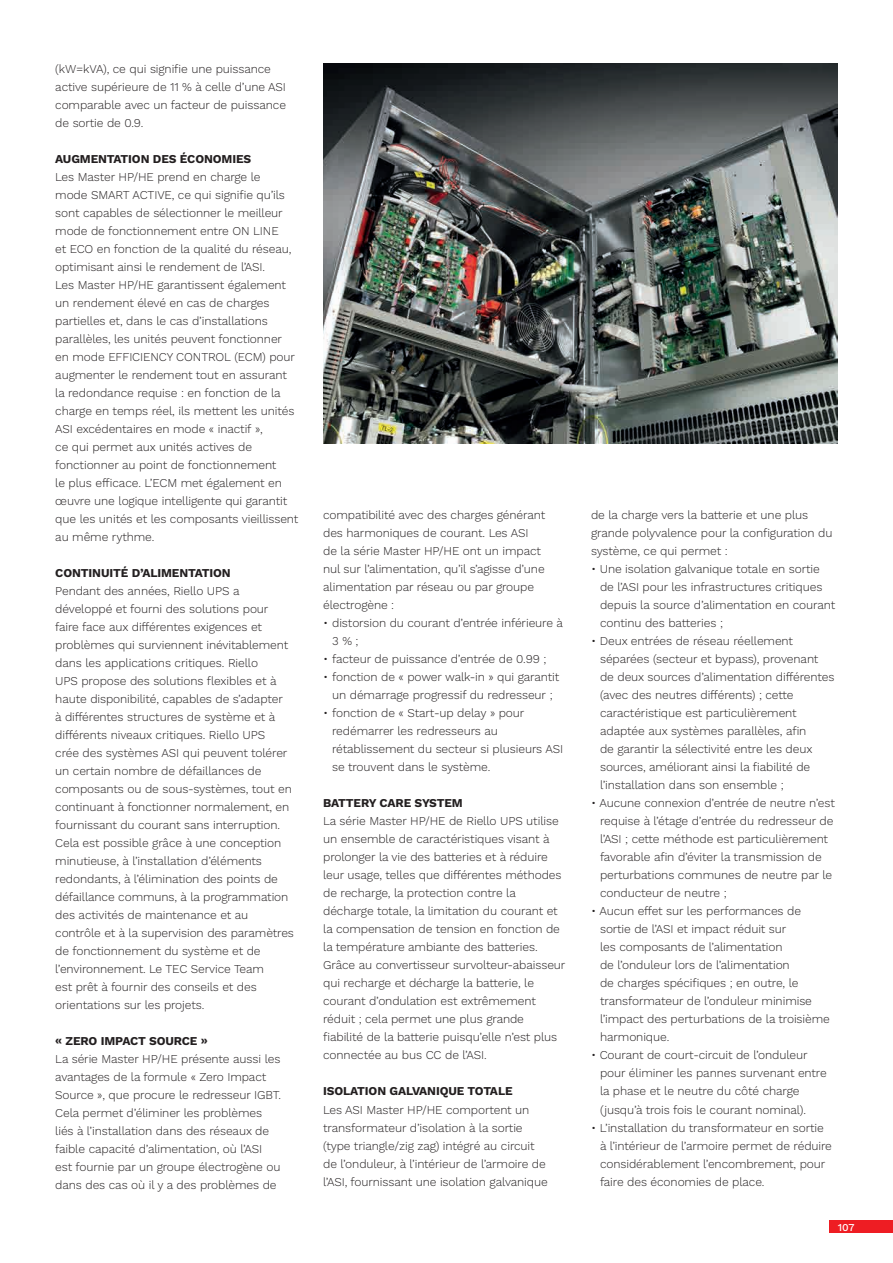
<style>
.page{position:relative;width:893px;height:1263px;background:#fff}
.page>*{position:absolute;margin:0;border:0;box-sizing:border-box;transform-origin:0 0}
.t1{font:300 12px/18px "Work Sans";letter-spacing:-.01em;color:#231f20}
.t2{font:700 12px "Work Sans";letter-spacing:-.01em;color:#231f20}
.t3{font:500 10.5px "Work Sans";color:#fff}
</style>
<div class="page">
<div style="left:829px;top:1220px;width:64px;height:13px;background:#ee1d23"></div>
<img style="left:323px;top:64px;width:515px;height:379px">
<p class="t1" style="left:55px;top:60px;width:232px">(kW=kVA), ce qui signifie une puissance active supérieure de 11 % à celle d’une ASI comparable avec un facteur de puissance de sortie de 0.9.</p>
<p class="t2" style="left:55px;top:152px;width:197px">AUGMENTATION DES ÉCONOMIES</p>
<p class="t1" style="left:55px;top:168px;width:238px">Les Master HP/HE prend en charge le mode SMART ACTIVE, ce qui signifie qu’ils sont capables de sélectionner le meilleur mode de fonctionnement entre ON LINE et ECO en fonction de la qualité du réseau, optimisant ainsi le rendement de l’ASI.</p>
<p class="t1" style="left:55px;top:276px;width:245px">Les Master HP/HE garantissent également un rendement élevé en cas de charges partielles et, dans le cas d’installations parallèles, les unités peuvent fonctionner en mode EFFICIENCY CONTROL (ECM) pour augmenter le rendement tout en assurant la redondance requise : en fonction de la charge en temps réel, ils mettent les unités ASI excédentaires en mode « inactif »,<br>ce qui permet aux unités actives de fonctionner au point de fonctionnement<br>le plus efficace. L’ECM met également en œuvre une logique intelligente qui garantit que les unités et les composants vieillissent au même rythme.</p>
<p class="t2" style="left:55px;top:566px;width:177px">CONTINUITÉ D’ALIMENTATION</p>
<p class="t1" style="left:55px;top:582px;width:238px">Pendant des années, Riello UPS a développé et fourni des solutions pour faire face aux différentes exigences et problèmes qui surviennent inévitablement dans les applications critiques. Riello<br>UPS propose des solutions flexibles et à haute disponibilité, capables de s’adapter à différentes structures de système et à différents niveaux critiques. Riello UPS crée des systèmes ASI qui peuvent tolérer un certain nombre de défaillances de composants ou de sous-systèmes, tout en continuant à fonctionner normalement, en fournissant du courant sans interruption.</p>
<p class="t1" style="left:55px;top:834px;width:240px">Cela est possible grâce à une conception minutieuse, à l’installation d’éléments redondants, à l’élimination des points de défaillance communs, à la programmation des activités de maintenance et au contrôle et à la supervision des paramètres de fonctionnement du système et de l’environnement. Le TEC Service Team<br>est prêt à fournir des conseils et des orientations sur les projets.</p>
<p class="t2" style="left:55px;top:1034px;width:154px">« ZERO IMPACT SOURCE »</p>
<p class="t1" style="left:55px;top:1050px;width:227px">La série Master HP/HE présente aussi les avantages de la formule « Zero Impact Source », que procure le redresseur IGBT.<br>Cela permet d’éliminer les problèmes liés à l’installation dans des réseaux de faible capacité d’alimentation, où l’ASI est fournie par un groupe électrogène ou dans des cas où il y a des problèmes de</p>
<p class="t1" style="left:323px;top:507px;width:224px">compatibilité avec des charges générant des harmoniques de courant. Les ASI de la série Master HP/HE ont un impact nul sur l’alimentation, qu’il s’agisse d’une alimentation par réseau ou par groupe électrogène :</p>
<p class="t1" style="left:332px;top:615px;width:232px;text-indent:-9px">• distorsion du courant d’entrée inférieure à<br>3 % ;</p>
<p class="t1" style="left:323px;top:651px;width:225px">• facteur de puissance d’entrée de 0.99 ;</p>
<p class="t1" style="left:323px;top:669px;width:238px;text-align:center">• fonction de « power walk-in » qui garantit un démarrage progressif du redresseur ;</p>
<p class="t1" style="left:332px;top:705px;width:233px;text-indent:-9px">• fonction de « Start-up delay » pour redémarrer les redresseurs au rétablissement du secteur si plusieurs ASI se trouvent dans le système.</p>
<p class="t2" style="left:323px;top:796px;width:141px">BATTERY CARE SYSTEM</p>
<p class="t1" style="left:323px;top:813px;width:240px">La série Master HP/HE de Riello UPS utilise un ensemble de caractéristiques visant à prolonger la vie des batteries et à réduire leur usage, telles que différentes méthodes de recharge, la protection contre la décharge totale, la limitation du courant et la compensation de tension en fonction de la température ambiante des batteries.</p>
<p class="t1" style="left:323px;top:957px;width:244px">Grâce au convertisseur survolteur-abaisseur qui recharge et décharge la batterie, le courant d’ondulation est extrêmement réduit ; cela permet une plus grande fiabilité de la batterie puisqu’elle n’est plus connectée au bus CC de l’ASI.</p>
<p class="t2" style="left:323px;top:1084px;width:191px">ISOLATION GALVANIQUE TOTALE</p>
<p class="t1" style="left:323px;top:1101px;width:226px">Les ASI Master HP/HE comportent un transformateur d’isolation à la sortie (type triangle/zig zag) intégré au circuit de l’onduleur, à l’intérieur de l’armoire de l’ASI, fournissant une isolation galvanique</p>
<p class="t1" style="left:591px;top:507px;width:243px">de la charge vers la batterie et une plus grande polyvalence pour la configuration du système, ce qui permet :</p>
<p class="t1" style="left:600px;top:561px;width:237px;text-indent:-9px">• Une isolation galvanique totale en sortie de l’ASI pour les infrastructures critiques depuis la source d’alimentation en courant continu des batteries ;</p>
<p class="t1" style="left:600px;top:633px;width:236px;text-indent:-9px">• Deux entrées de réseau réellement séparées (secteur et bypass), provenant de deux sources d’alimentation différentes (avec des neutres différents) ; cette caractéristique est particulièrement adaptée aux systèmes parallèles, afin<br>de garantir la sélectivité entre les deux sources, améliorant ainsi la fiabilité de l’installation dans son ensemble ;</p>
<p class="t1" style="left:600px;top:795px;width:236px;text-indent:-9px">• Aucune connexion d’entrée de neutre n’est requise à l’étage d’entrée du redresseur de l’ASI ; cette méthode est particulièrement favorable afin d’éviter la transmission de perturbations communes de neutre par le conducteur de neutre ;</p>
<p class="t1" style="left:600px;top:903px;width:231px;text-indent:-9px">• Aucun effet sur les performances de sortie de l’ASI et impact réduit sur<br>les composants de l’alimentation<br>de l’onduleur lors de l’alimentation<br>de charges spécifiques ; en outre, le transformateur de l’onduleur minimise l’impact des perturbations de la troisième harmonique.</p>
<p class="t1" style="left:600px;top:1047px;width:228px;text-indent:-9px">• Courant de court-circuit de l’onduleur pour éliminer les pannes survenant entre la phase et le neutre du côté charge (jusqu’à trois fois le courant nominal).</p>
<p class="t1" style="left:600px;top:1119px;width:233px;text-indent:-9px">• L’installation du transformateur en sortie à l’intérieur de l’armoire permet de réduire considérablement l’encombrement, pour faire des économies de place.</p>
<p class="t3" style="left:838px;top:1221px;width:18px">107</p>
</div>
